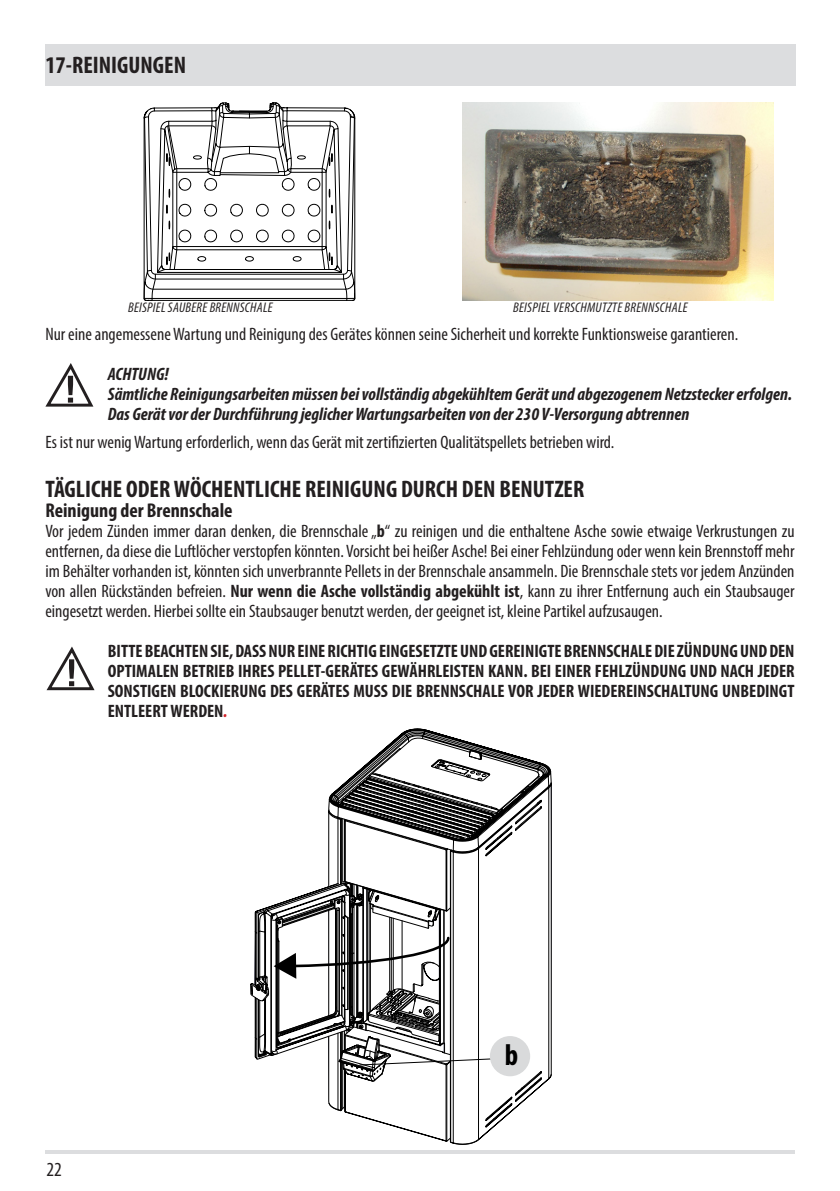
<style>
.page{position:relative;width:840px;height:1191px;background:#fff}
.page>*{position:absolute;margin:0;border:0;box-sizing:border-box;transform-origin:0 0}
.t1{font:700 condensed 30px "Myriad Pro";color:#000}
.TITOLO_PARAGRAFO{font:700 condensed 24px "Myriad Pro";color:#231f20}
.sottotitolo{font:700 condensed 20px "Myriad Pro";color:#231f20}
.t2{font:condensed 20px "Myriad Pro";color:#231f20}
.TESTO{font:condensed 18px/20px "Myriad Pro";color:#231f20;text-align:justify}
.avvertenze{font:700 condensed 18px/20px "Myriad Pro";color:#231f20;text-align:justify}
.avvertenze-2{font:italic 700 condensed 18px "Myriad Pro";color:#231f20}
.testo{font:condensed 18px "Myriad Pro";color:#231f20}
.DIDASCALIE{font:italic condensed 14px "Myriad Pro";letter-spacing:.02em;color:#231f20}
.s1{font-weight:700}
.s2{font-style:italic;color:#d1232a}
</style>
<div class="page">
<div style="left:45px;top:44px;width:750px;height:42px;background:#dcdddf"></div>
<hr style="left:45px;top:1150px;width:749px;height:4px;background:#dcdddf">
<svg style="left:46px;top:646px;width:48px;height:44px"></svg>
<svg style="left:45px;top:363px;width:48px;height:43px"></svg>
<svg style="left:143px;top:102px;width:212px;height:199px"></svg>
<img style="left:462px;top:102px;width:311px;height:198px">
<svg style="left:250px;top:728px;width:301px;height:417px"></svg>
<div style="left:489px;top:1036px;width:41px;height:40px;background:#d9dadb;border-radius:50%"></div>
<h2 class="TITOLO_PARAGRAFO" style="left:45px;top:50px;width:142px">17-REINIGUNGEN</h2>
<p class="DIDASCALIE" style="left:128px;top:299px;width:146px">BEISPIEL SAUBERE BRENNSCHALE</p>
<p class="DIDASCALIE" style="left:513px;top:299px;width:176px">BEISPIEL VERSCHMUTZTE BRENNSCHALE</p>
<p class="TESTO" style="left:45px;top:323px;width:694px">Nur eine angemessene Wartung und Reinigung des Gerätes können seine Sicherheit und korrekte Funktionsweise garantieren.</p>
<p class="avvertenze-2" style="left:108px;top:362px;width:62px">ACHTUNG!</p>
<p class="avvertenze-2" style="left:108px;top:382px;width:685px">Sämtliche Reinigungsarbeiten müssen bei vollständig abgekühltem Gerät und abgezogenem Netzstecker erfolgen.</p>
<p class="avvertenze-2" style="left:108px;top:402px;width:582px">Das Gerät vor der Durchführung jeglicher Wartungsarbeiten von der 230 V-Versorgung abtrennen</p>
<p class="testo" style="left:45px;top:431px;width:570px">Es ist nur wenig Wartung erforderlich, wenn das Gerät mit zertifizierten Qualitätspellets betrieben wird.</p>
<p class="TITOLO_PARAGRAFO" style="left:45px;top:474px;width:540px">TÄGLICHE ODER WÖCHENTLICHE REINIGUNG DURCH DEN BENUTZER</p>
<p class="sottotitolo" style="left:45px;top:498px;width:189px">Reinigung der Brennschale</p>
<p class="TESTO" style="left:45px;top:521px;width:750px">Vor jedem Zünden immer daran denken, die Brennschale „<span class="s1">b</span>“ zu reinigen und die enthaltene Asche sowie etwaige Verkrustungen zu entfernen, da diese die Luftlöcher verstopfen könnten. Vorsicht bei heißer Asche! Bei einer Fehlzündung oder wenn kein Brennstoff mehr im Behälter vorhanden ist, könnten sich unverbrannte Pellets in der Brennschale ansammeln. Die Brennschale stets vor jedem Anzünden von allen Rückständen befreien. <span class="s1">Nur wenn die Asche vollständig abgekühlt ist</span>, kann zu ihrer Entfernung auch ein Staubsauger eingesetzt werden. Hierbei sollte ein Staubsauger benutzt werden, der geeignet ist, kleine Partikel aufzusaugen.</p>
<p class="avvertenze" style="left:108px;top:641px;width:687px">BITTE BEACHTEN SIE, DASS NUR EINE RICHTIG EINGESETZTE UND GEREINIGTE BRENNSCHALE DIE ZÜNDUNG UND DEN OPTIMALEN BETRIEB IHRES PELLET-GERÄTES GEWÄHRLEISTEN KANN. BEI EINER FEHLZÜNDUNG UND NACH JEDER SONSTIGEN BLOCKIERUNG DES GERÄTES MUSS DIE BRENNSCHALE VOR JEDER WIEDEREINSCHALTUNG UNBEDINGT ENTLEERT WERDEN<span class="s2">.</span></p>
<p class="t2" style="left:46px;top:1157px;width:17px">22</p>
<p class="t1" style="left:504px;top:1036px;width:15px">b</p>
</div>
